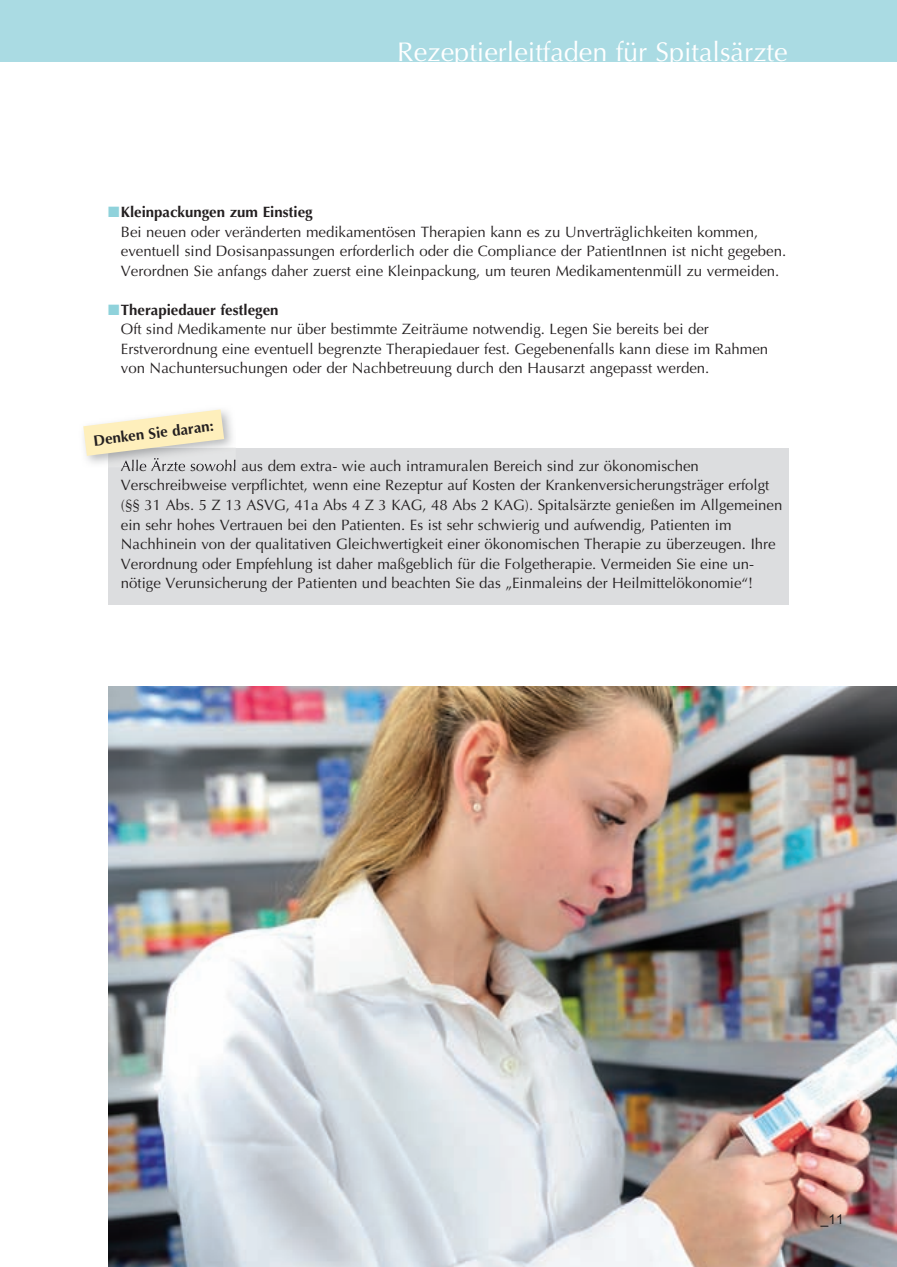
<style>
.page{position:relative;width:897px;height:1267px;background:#fff}
.page>*{position:absolute;margin:0;border:0;box-sizing:border-box;transform-origin:0 0}
.t1{font:27px "Optima LT Std";color:#fff}
.t2{font:15px/19.5px "Optima LT Std";color:#231f20}
.t3{font:700 15px "Optima LT Std";color:#231f20}
.t4{font:13.5px "Arial";color:#231f20}
.s1{color:#8fd2db}
.s2{font-weight:700}
</style>
<div class="page">
<hr style="left:0;top:0;width:2px;height:61px;background:#aadbe3">
<div style="left:2px;top:0;width:894px;height:61px;background:#aadbe3"></div>
<div style="left:108px;top:447px;width:680px;height:157px;background:#dcdddf"></div>
<img style="left:108px;top:686px;width:788px;height:580px">
<img style="left:108px;top:447px;width:128px;height:20px">
<img style="left:121px;top:458px;width:115px;height:9px">
<svg style="left:83px;top:409px;width:141px;height:47px"></svg>
<h1 class="t1" style="left:397px;top:36px;width:392px">Rezeptierleitfaden für Spitalsärzte</h1>
<p class="t2" style="left:121px;top:203px;width:666px;text-indent:-13px"><span class="s1">■</span> <span class="s2">Kleinpackungen zum Einstieg<br></span>Bei neuen oder veränderten medikamentösen Therapien kann es zu Unverträglichkeiten kommen, eventuell sind Dosisanpassungen erforderlich oder die Compliance der PatientInnen ist nicht gegeben.<br>Verordnen Sie anfangs daher zuerst eine Kleinpackung, um teuren Medikamentenmüll zu vermeiden.</p>
<p class="t2" style="left:121px;top:300px;width:648px;text-indent:-13px"><span class="s1">■</span> <span class="s2">Therapiedauer festlegen<br></span>Oft sind Medikamente nur über bestimmte Zeiträume notwendig. Legen Sie bereits bei der Erstverordnung eine eventuell begrenzte Therapiedauer fest. Gegebenenfalls kann diese im Rahmen von Nachuntersuchungen oder der Nachbetreuung durch den Hausarzt angepasst werden.</p>
<p class="t3" style="left:92px;top:432px;width:122px;rotate:-7deg">Denken Sie daran:</p>
<p class="t2" style="left:121px;top:456px;width:663px">Alle Ärzte sowohl aus dem extra- wie auch intramuralen Bereich sind zur ökonomischen Verschreibweise verpflichtet, wenn eine Rezeptur auf Kosten der Krankenversicherungsträger erfolgt (§§ 31 Abs. 5 Z 13 ASVG, 41a Abs 4 Z 3 KAG, 48 Abs 2 KAG). Spitalsärzte genießen im Allgemeinen ein sehr hohes Vertrauen bei den Patienten. Es ist sehr schwierig und aufwendig, Patienten im Nachhinein von der qualitativen Gleichwertigkeit einer ökonomischen Therapie zu überzeugen. Ihre Verordnung oder Empfehlung ist daher maßgeblich für die Folgetherapie. Vermeiden Sie eine un&shy;nötige Verunsicherung der Patienten und beachten Sie das „Einmaleins der Heilmittelökonomie“!</p>
<p class="t4" style="left:820px;top:1210px;width:24px">_11</p>
</div>
